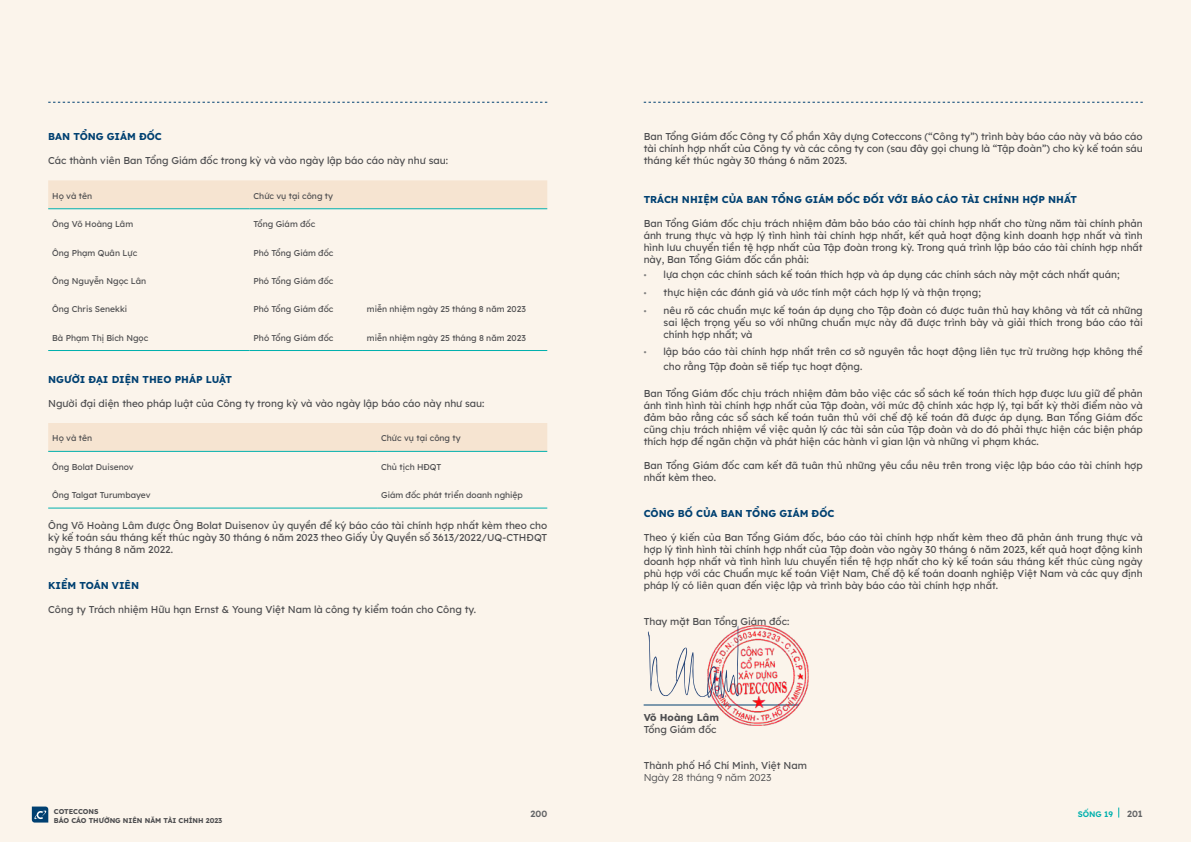
<style>
.page{position:relative;width:1191px;height:842px;background:#fff}
.page>*{position:absolute;margin:0;border:0;box-sizing:border-box;transform-origin:0 0}
.t1{font:10px/12px "Lexend Deca";color:#4d4d4f;text-align:justify}
.t2{font:700 10px "Lexend Deca";color:#004071}
.t3{font:300 10px "Lexend Deca";color:#4d4d4f}
.t4{font:700 10px "Lexend Deca";color:#4d4d4f}
.t5{font:600 9px "Lexend Deca";color:#636466}
.t6{font:8.5px "Lexend Deca";color:#4d4d4f}
.t7{font:600 8px "Lexend Deca";letter-spacing:-.005em;color:#00b0ad}
.t8{font:700 7px/9px "Lexend Deca";letter-spacing:-.005em;color:#4d4d4f}
.s1{font-size:8px;color:#808080}
</style>
<div class="page">
<div style="left:0;top:0;width:595px;height:842px;background:#fbf4eb"></div>
<div style="left:595px;top:0;width:596px;height:842px;background:#fbf4eb"></div>
<svg style="left:48px;top:102px;width:499px;height:1px"></svg>
<svg style="left:643px;top:102px;width:499px;height:1px"></svg>
<svg style="left:32px;top:806px;width:16px;height:16px"></svg>
<hr style="left:643px;top:704px;width:156px;height:1px;background:#004071">
<img style="left:702px;top:626px;width:107px;height:100px">
<img style="left:647px;top:625px;width:92px;height:75px">
<div style="left:48px;top:180px;width:499px;height:28px;background:#f6e4d1"></div>
<hr style="left:363px;top:208px;width:184px;height:1px;background:#00b0ad">
<hr style="left:48px;top:350px;width:201px;height:1px;background:#00b0ad">
<hr style="left:249px;top:350px;width:114px;height:1px;background:#00b0ad">
<hr style="left:363px;top:350px;width:184px;height:1px;background:#00b0ad">
<hr style="left:48px;top:208px;width:201px;height:1px;background:#00b0ad">
<hr style="left:249px;top:208px;width:114px;height:1px;background:#00b0ad">
<div style="left:48px;top:423px;width:499px;height:28px;background:#f6e4d1"></div>
<hr style="left:48px;top:508px;width:329px;height:1px;background:#00b0ad">
<hr style="left:377px;top:508px;width:170px;height:1px;background:#00b0ad">
<hr style="left:48px;top:451px;width:329px;height:1px;background:#00b0ad">
<hr style="left:377px;top:451px;width:170px;height:1px;background:#00b0ad">
<p class="t2" style="left:48px;top:130px;width:115px">BAN TỔNG GIÁM ĐỐC</p>
<p class="t1" style="left:48px;top:154px;width:401px">Các thành viên Ban Tổng Giám đốc trong kỳ và vào ngày lập báo cáo này như sau:</p>
<p class="t6" style="left:52px;top:190px;width:41px">Họ và tên</p>
<p class="t6" style="left:253px;top:190px;width:81px">Chức vụ tại công ty</p>
<p class="t6" style="left:52px;top:218px;width:82px">Ông Võ Hoàng Lâm</p>
<p class="t6" style="left:253px;top:218px;width:63px">Tổng Giám đốc</p>
<p class="t6" style="left:52px;top:246px;width:87px">Ông Phạm Quân Lực</p>
<p class="t6" style="left:253px;top:246px;width:81px">Phó Tổng Giám đốc</p>
<p class="t6" style="left:52px;top:275px;width:95px">Ông Nguyễn Ngọc Lân</p>
<p class="t6" style="left:253px;top:275px;width:81px">Phó Tổng Giám đốc</p>
<p class="t6" style="left:52px;top:303px;width:76px">Ông Chris Senekki</p>
<p class="t6" style="left:253px;top:303px;width:81px">Phó Tổng Giám đốc</p>
<p class="t6" style="left:367px;top:303px;width:160px">miễn nhiệm ngày 25 tháng 8 năm 2023</p>
<p class="t6" style="left:52px;top:331px;width:98px">Bà Phạm Thị Bích Ngọc</p>
<p class="t6" style="left:253px;top:331px;width:81px">Phó Tổng Giám đốc</p>
<p class="t6" style="left:367px;top:331px;width:160px">miễn nhiệm ngày 25 tháng 8 năm 2023</p>
<p class="t2" style="left:48px;top:372px;width:185px">NGƯỜI ĐẠI DIỆN THEO PHÁP LUẬT</p>
<p class="t1" style="left:48px;top:397px;width:438px">Người đại diện theo pháp luật của Công ty trong kỳ và vào ngày lập báo cáo này như sau:</p>
<p class="t6" style="left:52px;top:432px;width:41px">Họ và tên</p>
<p class="t6" style="left:381px;top:432px;width:81px">Chức vụ tại công ty</p>
<p class="t6" style="left:52px;top:461px;width:83px">Ông Bolat Duisenov</p>
<p class="t6" style="left:381px;top:461px;width:62px">Chủ tịch HĐQT</p>
<p class="t6" style="left:52px;top:489px;width:100px">Ông Talgat Turumbayev</p>
<p class="t6" style="left:381px;top:489px;width:143px">Giám đốc phát triển doanh nghiệp</p>
<p class="t1" style="left:48px;top:518px;width:500px">Ông Võ Hoàng Lâm được Ông Bolat Duisenov ủy quyền để ký báo cáo tài chính hợp nhất kèm theo cho kỳ kế toán sáu tháng kết thúc ngày 30 tháng 6 năm 2023 theo Giấy Ủy Quyền số 3613/2022/UQ-CTHĐQT ngày 5 tháng 8 năm 2022.</p>
<p class="t2" style="left:48px;top:578px;width:92px">KIỂM TOÁN VIÊN</p>
<p class="t1" style="left:48px;top:602px;width:429px">Công ty Trách nhiệm Hữu hạn Ernst &amp; Young Việt Nam là công ty kiểm toán cho Công ty.</p>
<p class="t1" style="left:643px;top:130px;width:500px">Ban Tổng Giám đốc Công ty Cổ phần Xây dựng Coteccons (“Công ty”) trình bày báo cáo này và báo cáo tài chính hợp nhất của Công ty và các công ty con (sau đây gọi chung là “Tập đoàn”) cho kỳ kế toán sáu tháng kết thúc ngày 30 tháng 6 năm 2023.</p>
<p class="t2" style="left:643px;top:192px;width:435px">TRÁCH NHIỆM CỦA BAN TỔNG GIÁM ĐỐC ĐỐI VỚI BÁO CÁO TÀI CHÍNH HỢP NHẤT</p>
<p class="t1" style="left:643px;top:217px;width:500px">Ban Tổng Giám đốc chịu trách nhiệm đảm bảo báo cáo tài chính hợp nhất cho từng năm tài chính phản ánh trung thực và hợp lý tình hình tài chính hợp nhất, kết quả hoạt động kinh doanh hợp nhất và tình hình lưu chuyển tiền tệ hợp nhất của Tập đoàn trong kỳ. Trong quá trình lập báo cáo tài chính hợp nhất này, Ban Tổng Giám đốc cần phải:</p>
<p class="t1" style="left:643px;top:268px;width:477px"><span class="s1">•</span> lựa chọn các chính sách kế toán thích hợp và áp dụng các chính sách này một cách nhất quán;</p>
<p class="t1" style="left:643px;top:285px;width:339px"><span class="s1">•</span> thực hiện các đánh giá và ước tính một cách hợp lý và thận trọng;</p>
<p class="t1" style="left:663px;top:303px;width:481px;text-indent:-20px"><span class="s1">•</span> nêu rõ các chuẩn mực kế toán áp dụng cho Tập đoàn có được tuân thủ hay không và tất cả những sai lệch trọng yếu so với những chuẩn mực này đã được trình bày và giải thích trong báo cáo tài chính hợp nhất; và</p>
<p class="t1" style="left:663px;top:344px;width:481px;line-height:14.4px;text-indent:-20px"><span class="s1">•</span> lập báo cáo tài chính hợp nhất trên cơ sở nguyên tắc hoạt động liên tục trừ trường hợp không thể cho rằng Tập đoàn sẽ tiếp tục hoạt động.</p>
<p class="t1" style="left:643px;top:386px;width:500px">Ban Tổng Giám đốc chịu trách nhiệm đảm bảo việc các sổ sách kế toán thích hợp được lưu giữ để phản ánh tình hình tài chính hợp nhất của Tập đoàn, với mức độ chính xác hợp lý, tại bất kỳ thời điểm nào và đảm bảo rằng các sổ sách kế toán tuân thủ với chế độ kế toán đã được áp dụng. Ban Tổng Giám đốc cũng chịu trách nhiệm về việc quản lý các tài sản của Tập đoàn và do đó phải thực hiện các biện pháp thích hợp để ngăn chặn và phát hiện các hành vi gian lận và những vi phạm khác.</p>
<p class="t1" style="left:643px;top:458px;width:500px">Ban Tổng Giám đốc cam kết đã tuân thủ những yêu cầu nêu trên trong việc lập báo cáo tài chính hợp nhất kèm theo.</p>
<p class="t2" style="left:643px;top:506px;width:192px">CÔNG BỐ CỦA BAN TỔNG GIÁM ĐỐC</p>
<p class="t1" style="left:643px;top:530px;width:500px">Theo ý kiến của Ban Tổng Giám đốc, báo cáo tài chính hợp nhất kèm theo đã phản ánh trung thực và hợp lý tình hình tài chính hợp nhất của Tập đoàn vào ngày 30 tháng 6 năm 2023, kết quả hoạt động kinh doanh hợp nhất và tình hình lưu chuyển tiền tệ hợp nhất cho kỳ kế toán sáu tháng kết thúc cùng ngày phù hợp với các Chuẩn mực kế toán Việt Nam, Chế độ kế toán doanh nghiệp Việt Nam và các quy định pháp lý có liên quan đến việc lập và trình bày báo cáo tài chính hợp nhất.</p>
<p class="t1" style="left:643px;top:614px;width:147px">Thay mặt Ban Tổng Giám đốc:</p>
<p class="t4" style="left:643px;top:710px;width:77px">Võ Hoàng Lâm</p>
<p class="t1" style="left:643px;top:722px;width:74px">Tổng Giám đốc</p>
<p class="t1" style="left:643px;top:758px;width:165px">Thành phố Hồ Chí Minh, Việt Nam</p>
<p class="t3" style="left:643px;top:770px;width:129px">Ngày 28 tháng 9 năm 2023</p>
<p class="t8" style="left:54px;top:806px;width:170px">COTECCONS<br>BÁO CÁO THƯỜNG NIÊN NĂM TÀI CHÍNH 2023</p>
<p class="t5" style="left:530px;top:807px;width:18px">200</p>
<p class="t7" style="left:1077px;top:808px;width:37px">SỐNG 19</p>
<p class="t5" style="left:1127px;top:807px;width:17px">201</p>
</div>
